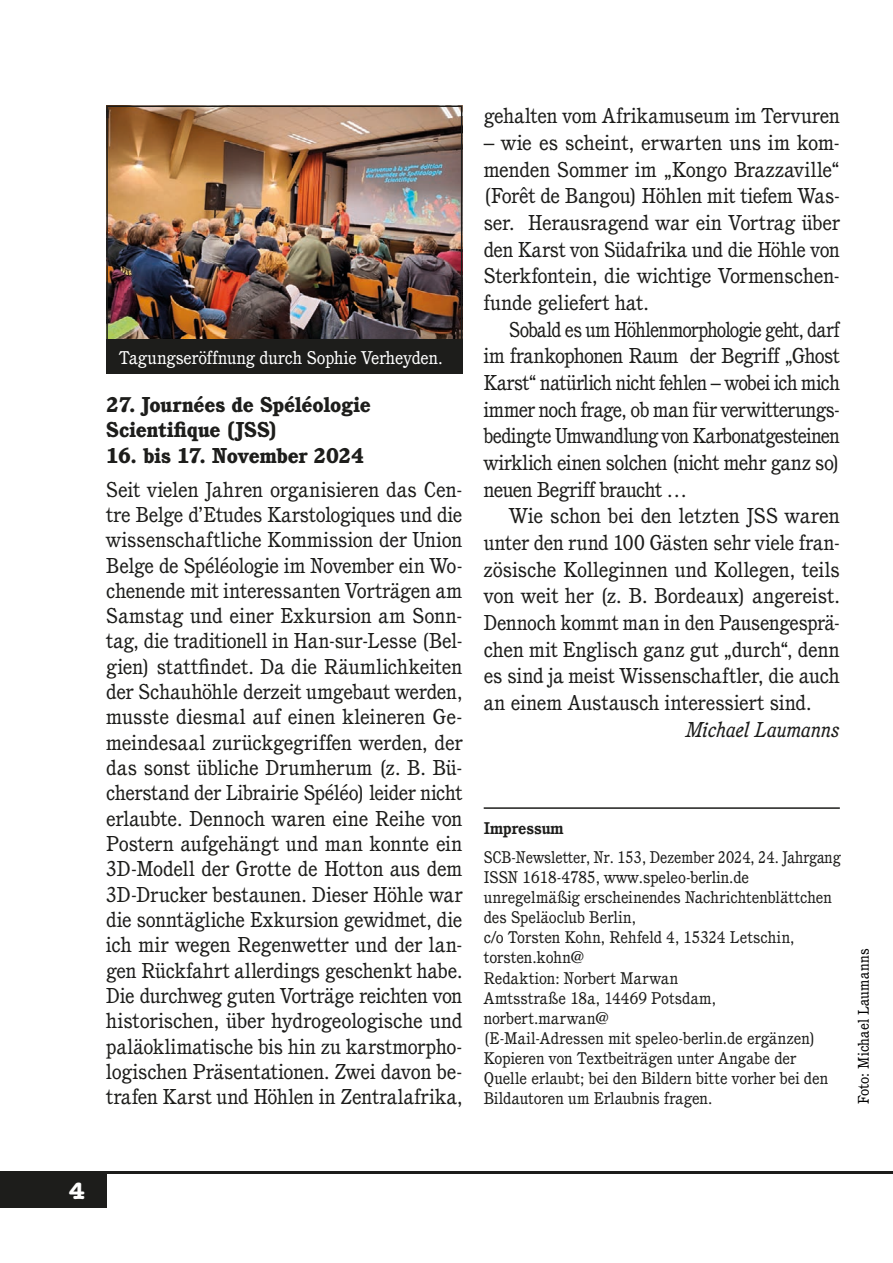
<style>
.page{position:relative;width:893px;height:1263px;background:#fff}
.page>*{position:absolute;margin:0;border:0;box-sizing:border-box;transform-origin:0 0}
.t1{font:700 24px "American Typewriter";color:#fff}
.t2{font:21px/25.3px "Cushing";letter-spacing:-.005em;color:#1d1d1b;text-align:justify}
.t3{font:21px/26.7px "Cushing";letter-spacing:-.005em;color:#1d1d1b;text-align:justify;scale:.94 1}
.t4{font:800 21px/25.3px "Cushing";letter-spacing:.005em;color:#1d1d1b}
.t5{font:italic 21px "Cushing";color:#1d1d1b}
.t6{font:18px "Cushing";letter-spacing:-.005em;color:#fff}
.t7{font:16.5px/20.1px "Cushing";color:#1d1d1b;scale:.96 1}
.t8{font:700 16.5px "Cushing";color:#1d1d1b}
.t9{font:15px "Cushing";letter-spacing:.015em;color:#000}
</style>
<div class="page">
<hr style="left:0;top:1171px;width:893px;height:3px;background:#1d1d1b">
<div style="left:0;top:1174px;width:106px;height:34px;background:#1d1d1b"></div>
<hr style="left:484px;top:807px;width:356px;height:2px;background:#1d1d1b">
<img style="left:109px;top:108px;width:350px;height:231px">
<div style="left:106px;top:105px;width:356px;height:238px;border:2px solid #1d1d1b"></div>
<div style="left:106px;top:339px;width:356px;height:34px;background:#1d1d1b"></div>
<p class="t6" style="left:119px;top:347px;width:325px">Tagungseröffnung durch Sophie Verheyden.</p>
<p class="t4" style="left:106px;top:391px;width:266px">27. Journées de Spéléologie<br>Scientifique (JSS)</p>
<p class="t4" style="left:106px;top:442px;width:259px">16. bis 17. November 2024</p>
<p class="t2" style="left:106px;top:476px;width:358px">Seit vielen Jahren organisieren das Cen&shy;tre Belge d’Etudes Karstologiques und die wissenschaftliche Kommission der Union Belge de Spéléologie im November ein Wo&shy;chenende mit interessanten Vorträgen am Samstag und einer Exkursion am Sonn&shy;tag, die traditionell in Han-sur-Lesse (Bel&shy;gien) stattfindet. Da die Räumlichkeiten der Schauhöhle derzeit umgebaut werden, musste diesmal auf einen kleineren Ge&shy;meindesaal zurückgegriffen werden, der das sonst übliche Drumherum (z. B. Bü&shy;cherstand der Librairie Spéléo) leider nicht erlaubte. Dennoch waren eine Reihe von Postern aufgehängt und man konnte ein 3D-Modell der Grotte de Hotton aus dem 3D-Drucker bestaunen. Dieser Höhle war die sonntägliche Exkursion gewidmet, die ich mir wegen Regenwetter und der lan&shy;gen Rückfahrt allerdings geschenkt habe.<br>Die durchweg guten Vorträge reichten von historischen, über hydrogeologische und paläoklimatische bis hin zu karstmorpho&shy;logischen Präsentationen. Zwei davon be&shy;trafen Karst und Höhlen in Zentralafrika,</p>
<p class="t2" style="left:484px;top:103px;width:358px">gehalten vom Afrikamuseum im Tervuren</p>
<p class="t2" style="left:484px;top:129px;width:358px;line-height:26.7px">– wie es scheint, erwarten uns im kom&shy;menden Sommer im „Kongo Brazzaville“ (Forêt de Bangou) Höhlen mit tiefem Was&shy;ser. Herausragend war ein Vortrag über den Karst von Südafrika und die Höhle von Sterkfontein, die wichtige Vormenschen&shy;funde geliefert hat.</p>
<p class="t3" style="left:484px;top:316px;width:380px;text-indent:26px">Sobald es um Höhlenmorphologie geht, darf im frankophonen Raum der Begriff „Ghost Karst“ natürlich nicht fehlen – wobei ich mich immer noch frage, ob man für verwitterungs&shy;bedingte Umwandlung von Karbonatgesteinen wirklich einen solchen (nicht mehr ganz so) neuen Begriff braucht …</p>
<p class="t2" style="left:484px;top:502px;width:358px;line-height:26.7px;text-indent:26px">Wie schon bei den letzten JSS waren unter den rund 100 Gästen sehr viele fran&shy;zösische Kolleginnen und Kollegen, teils von weit her (z. B. Bordeaux) angereist.<br>Dennoch kommt man in den Pausengesprä&shy;chen mit Englisch ganz gut „durch“, denn es sind ja meist Wissenschaftler, die auch an einem Austausch interessiert sind.</p>
<p class="t5" style="left:686px;top:716px;width:155px">Michael Laumanns</p>
<p class="t8" style="left:484px;top:818px;width:81px">Impressum</p>
<p class="t7" style="left:484px;top:847px;width:373px">SCB-Newsletter, Nr. 153, Dezember 2024, 24. Jahrgang ISSN 1618-4785, www.speleo-berlin.de unregelmäßig erscheinendes Nachrichtenblättchen des Speläoclub Berlin,<br>c/o Torsten Kohn, Rehfeld 4, 15324 Letschin, torsten.kohn@<br>Redaktion: Norbert Marwan<br>Amtsstraße 18a, 14469 Potsdam, norbert.marwan@<br>(E-Mail-Adressen mit speleo-berlin.de ergänzen)<br>Kopieren von Textbeiträgen unter Angabe der Quelle erlaubt; bei den Bildern bitte vorher bei den Bildautoren um Erlaubnis fragen.</p>
<p class="t9" style="left:855px;top:1104px;width:157px;rotate:-90deg">Foto: Michael Laumanns</p>
<p class="t1" style="left:69px;top:1170px;width:17px">4</p>
</div>
